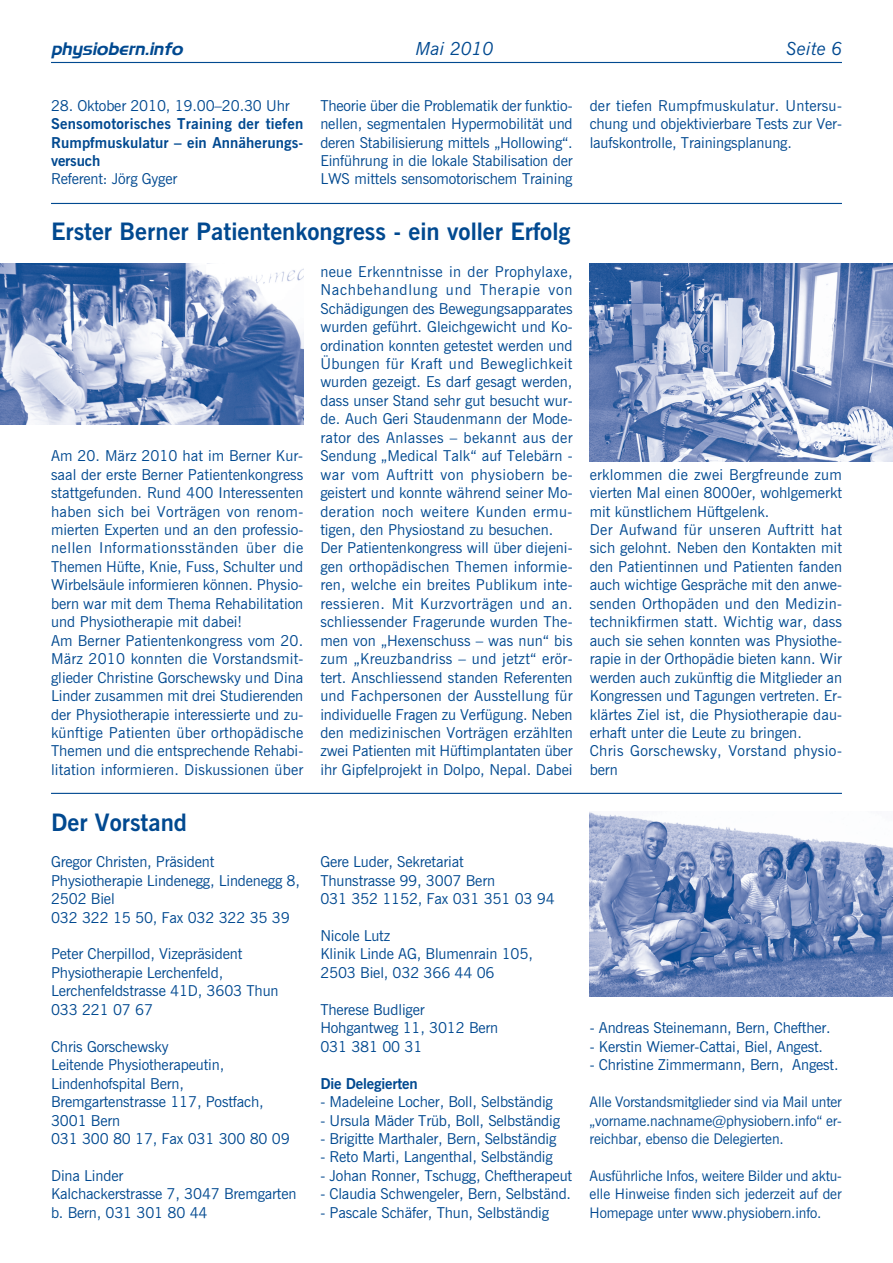
<style>
.page{position:relative;width:893px;height:1263px;background:#fff}
.page>*{position:absolute;margin:0;border:0;box-sizing:border-box;transform-origin:0 0}
.t1{font:700 24px "News Gothic BT";color:#014990}
.t2{font:italic 18px "Denmark";color:#014990}
.t3{font:italic 18px "News Gothic BT";color:#014990}
.t4{font:15px/18.5px "News Gothic BT";color:#014990}
.t5{font:700 15px/18.5px "News Gothic BT";letter-spacing:.005em;color:#014990;text-align:justify}
.t6{font:14.55px/18.5px "News Gothic BT";letter-spacing:-.01em;color:#014990;text-align:justify}
</style>
<div class="page">
<hr style="left:51px;top:62px;width:791px;height:1px;background:#014990">
<img style="left:0;top:264px;width:303px;height:160px">
<hr style="left:51px;top:203px;width:791px;height:1px;background:#014990">
<hr style="left:51px;top:793px;width:791px;height:1px;background:#014990">
<img style="left:589px;top:812px;width:304px;height:184px">
<img style="left:590px;top:264px;width:303px;height:197px">
<p class="t2" style="left:51px;top:37px;width:137px">physiobern.info</p>
<p class="t3" style="left:416px;top:37px;width:79px">Mai 2010</p>
<p class="t3" style="left:786px;top:37px;width:58px">Seite 6</p>
<p class="t4" style="left:51px;top:96px;width:240px">28. Oktober 2010, 19.00–20.30 Uhr</p>
<p class="t5" style="left:51px;top:114px;width:254px">Sensomotorisches Training der tiefen Rumpfmuskulatur – ein Annäherungs&shy;versuch</p>
<p class="t4" style="left:51px;top:170px;width:128px">Referent: Jörg Gyger</p>
<p class="t4" style="left:320px;top:96px;width:254px;text-align:justify">Theorie über die Problematik der funktio&shy;nellen, segmentalen Hypermobilität und deren Stabilisierung mittels „Hollowing“.<br>Einführung in die lokale Stabilisation der LWS mittels sensomotorischem Training</p>
<p class="t4" style="left:590px;top:96px;width:254px;text-align:justify">der tiefen Rumpfmuskulatur. Untersu&shy;chung und objektivierbare Tests zur Ver&shy;laufskontrolle, Trainingsplanung.</p>
<h1 class="t1" style="left:51px;top:217px;width:521px">Erster Berner Patientenkongress - ein voller Erfolg</h1>
<p class="t4" style="left:51px;top:447px;width:254px">Am 20. März 2010 hat im Berner Kur&shy;saal der erste Berner Patientenkongress stattgefunden. Rund 400 Interessenten haben sich bei Vorträgen von renom&shy;mierten Experten und an den professio&shy;nellen Informationsständen über die Themen Hüfte, Knie, Fuss, Schulter und Wirbelsäule informieren können. Physio&shy;bern war mit dem Thema Rehabilitation und Physiotherapie mit dabei!<br>Am Berner Patientenkongress vom 20.<br>März 2010 konnten die Vorstandsmit&shy;glieder Christine Gorschewsky und Dina Linder zusammen mit drei Studierenden der Physiotherapie interessierte und zu&shy;künftige Patienten über orthopädische Themen und die entsprechende Rehabi&shy;litation informieren. Diskussionen über</p>
<h1 class="t1" style="left:51px;top:808px;width:138px">Der Vorstand</h1>
<p class="t4" style="left:51px;top:852px;width:250px">Gregor Christen, Präsident<br>Physiotherapie Lindenegg, Lindenegg 8,<br>2502 Biel<br>032 322 15 50, Fax 032 322 35 39</p>
<p class="t4" style="left:51px;top:945px;width:229px">Peter Cherpillod, Vizepräsident<br>Physiotherapie Lerchenfeld,<br>Lerchenfeldstrasse 41D, 3603 Thun<br>033 221 07 67</p>
<p class="t4" style="left:51px;top:1037px;width:240px">Chris Gorschewsky<br>Leitende Physiotherapeutin,<br>Lindenhofspital Bern,<br>Bremgartenstrasse 117, Postfach,<br>3001 Bern<br>031 300 80 17, Fax 031 300 80 09</p>
<p class="t4" style="left:51px;top:1166px;width:247px">Dina Linder<br>Kalchackerstrasse 7, 3047 Bremgarten b. Bern, 031 301 80 44</p>
<p class="t4" style="left:320px;top:262px;width:254px">neue Erkenntnisse in der Prophylaxe, Nachbehandlung und Therapie von Schädigungen des Bewegungsapparates wurden geführt. Gleichgewicht und Ko&shy;ordination konnten getestet werden und Übungen für Kraft und Beweglichkeit wurden gezeigt. Es darf gesagt werden, dass unser Stand sehr gut besucht wur&shy;de. Auch Geri Staudenmann der Mode&shy;rator des Anlasses – bekannt aus der Sendung „Medical Talk“ auf Telebärn - war vom Auftritt von physiobern be&shy;geistert und konnte während seiner Mo&shy;deration noch weitere Kunden ermu&shy;tigen, den Physiostand zu besuchen.<br>Der Patientenkongress will über diejeni&shy;gen orthopädischen Themen informie&shy;ren, welche ein breites Publikum inte&shy;ressieren. Mit Kurzvorträgen und an. schliessender Fragerunde wurden The&shy;men von „Hexenschuss – was nun“ bis zum „Kreuzbandriss – und jetzt“ erör&shy;tert. Anschliessend standen Referenten und Fachpersonen der Ausstellung für individuelle Fragen zu Verfügung. Neben den medizinischen Vorträgen erzählten zwei Patienten mit Hüftimplantaten über ihr Gipfelprojekt in Dolpo, Nepal. Dabei</p>
<p class="t4" style="left:320px;top:852px;width:236px">Gere Luder, Sekretariat<br>Thunstrasse 99, 3007 Bern<br>031 352 1152, Fax 031 351 03 94</p>
<p class="t4" style="left:320px;top:926px;width:214px">Nicole Lutz<br>Klinik Linde AG, Blumenrain 105,<br>2503 Biel, 032 366 44 06</p>
<p class="t4" style="left:320px;top:1000px;width:179px">Therese Budliger<br>Hohgantweg 11, 3012 Bern<br>031 381 00 31</p>
<p class="t5" style="left:320px;top:1074px;width:99px">Die Delegierten</p>
<p class="t4" style="left:320px;top:1092px;width:234px">- Madeleine Locher, Boll, Selbständig</p>
<p class="t4" style="left:320px;top:1111px;width:241px">- Ursula Mäder Trüb, Boll, Selbständig</p>
<p class="t4" style="left:320px;top:1129px;width:238px">- Brigitte Marthaler, Bern, Selbständig</p>
<p class="t4" style="left:320px;top:1148px;width:234px">- Reto Marti, Langenthal, Selbständig</p>
<p class="t4" style="left:320px;top:1166px;width:253px">- Johan Ronner, Tschugg, Cheftherapeut</p>
<p class="t4" style="left:320px;top:1185px;width:252px">- Claudia Schwengeler, Bern, Selbständ.</p>
<p class="t4" style="left:320px;top:1203px;width:230px">- Pascale Schäfer, Thun, Selbständig</p>
<p class="t4" style="left:590px;top:465px;width:254px">erklommen die zwei Bergfreunde zum vierten Mal einen 8000er, wohlgemerkt mit künstlichem Hüftgelenk.<br>Der Aufwand für unseren Auftritt hat sich gelohnt. Neben den Kontakten mit den Patientinnen und Patienten fanden auch wichtige Gespräche mit den anwe&shy;senden Orthopäden und den Medizin&shy;technikfirmen statt. Wichtig war, dass auch sie sehen konnten was Physiothe&shy;rapie in der Orthopädie bieten kann. Wir werden auch zukünftig die Mitglieder an Kongressen und Tagungen vertreten. Er&shy;klärtes Ziel ist, die Physiotherapie dau&shy;erhaft unter die Leute zu bringen.<br>Chris Gorschewsky, Vorstand physio&shy;bern</p>
<p class="t4" style="left:590px;top:1018px;width:243px">- Andreas Steinemann, Bern, Chefther.</p>
<p class="t4" style="left:590px;top:1037px;width:235px">- Kerstin Wiemer-Cattai, Biel, Angest.</p>
<p class="t4" style="left:590px;top:1055px;width:250px">- Christine Zimmermann, Bern, Angest.</p>
<p class="t6" style="left:590px;top:1092px;width:254px">Alle Vorstandsmitglieder sind via Mail unter „vorname.nachname@physiobern.info“ er&shy;reichbar, ebenso die Delegierten.</p>
<p class="t6" style="left:590px;top:1166px;width:254px">Ausführliche Infos, weitere Bilder und aktu&shy;elle Hinweise finden sich jederzeit auf der Homepage unter www.physiobern.info.</p>
</div>
